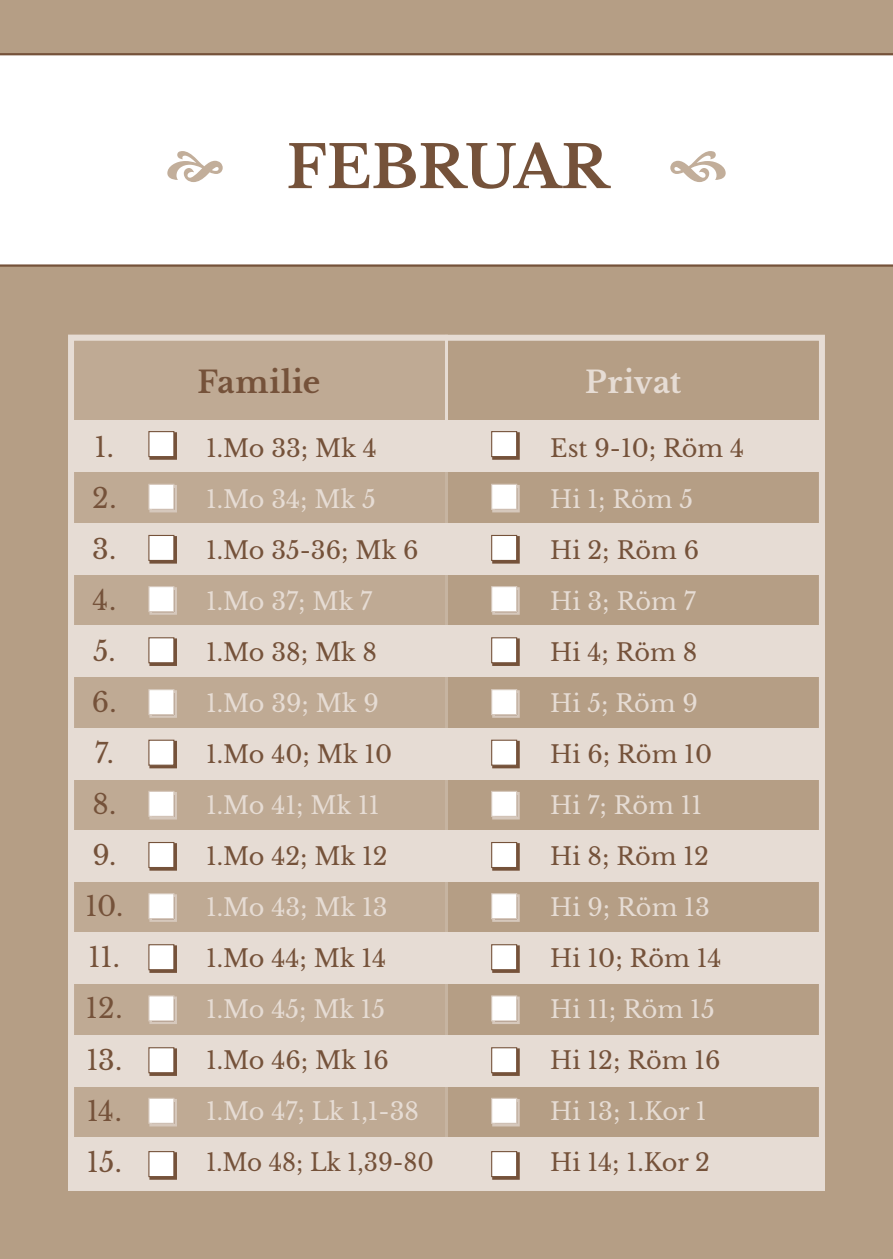
<style>
.page{position:relative;width:893px;height:1259px;background:#b59e85}
.page>*{position:absolute;margin:0;border:0;box-sizing:border-box;transform-origin:0 0}
.t1{font:700 58.5px "Libre Baskerville";color:#75523a}
.t2{font:700 30px "Libre Baskerville";letter-spacing:.02em;color:#75523a}
.t3{font:700 30px "Libre Baskerville";letter-spacing:.01em;color:#e6dcd4}
.t4{font:27px/51px "Libre Baskerville";letter-spacing:-.005em;color:#75523a;text-align:center}
.t5{font:24px "Libre Baskerville";color:#75523a}
.t6{font:24px "Libre Baskerville";color:#e6dcd4}
.t7{font:24px "Libre Baskerville";color:#75523a;scale:.96 1}
</style>
<div class="page">
<div style="left:0;top:53px;width:893px;height:214px;background:#fff"></div>
<div style="left:68px;top:335px;width:377px;height:856px;background:#bfaa94"></div>
<div style="left:68px;top:420px;width:757px;height:52px;background:#e6dcd4"></div>
<div style="left:68px;top:625px;width:757px;height:51px;background:#e6dcd4"></div>
<div style="left:68px;top:523px;width:757px;height:51px;background:#e6dcd4"></div>
<div style="left:68px;top:728px;width:757px;height:51px;background:#e6dcd4"></div>
<div style="left:68px;top:830px;width:757px;height:51px;background:#e6dcd4"></div>
<div style="left:68px;top:932px;width:757px;height:51px;background:#e6dcd4"></div>
<div style="left:68px;top:1035px;width:757px;height:51px;background:#e6dcd4"></div>
<div style="left:68px;top:1137px;width:757px;height:51px;background:#e6dcd4"></div>
<svg style="left:149px;top:432px;width:28px;height:28px"></svg>
<div style="left:148px;top:431px;width:26px;height:26px;background:#fff;border:1px solid #75523a"></div>
<svg style="left:149px;top:690px;width:28px;height:28px"></svg>
<div style="left:148px;top:689px;width:26px;height:26px;background:#fff;border:1px solid #d6c8bc"></div>
<div style="left:149px;top:1048px;width:28px;height:28px;background:#75523a"></div>
<div style="left:148px;top:1047px;width:26px;height:26px;background:#fff;border:1px solid #75523a"></div>
<svg style="left:149px;top:485px;width:28px;height:27px"></svg>
<div style="left:148px;top:484px;width:26px;height:26px;background:#fff;border:1px solid #d6c8bc"></div>
<div style="left:149px;top:741px;width:28px;height:27px;background:#75523a"></div>
<div style="left:148px;top:739px;width:26px;height:26px;background:#fff;border:1px solid #75523a"></div>
<svg style="left:149px;top:1099px;width:28px;height:27px"></svg>
<div style="left:148px;top:1097px;width:26px;height:27px;background:#fff;border:1px solid #d6c8bc"></div>
<div style="left:149px;top:536px;width:28px;height:27px;background:#75523a"></div>
<div style="left:148px;top:535px;width:26px;height:26px;background:#fff;border:1px solid #75523a"></div>
<svg style="left:149px;top:792px;width:28px;height:27px"></svg>
<div style="left:148px;top:791px;width:26px;height:26px;background:#fff;border:1px solid #d6c8bc"></div>
<div style="left:149px;top:1152px;width:28px;height:27px;background:#75523a"></div>
<div style="left:148px;top:1151px;width:26px;height:26px;background:#fff;border:1px solid #75523a"></div>
<svg style="left:149px;top:587px;width:28px;height:28px"></svg>
<div style="left:148px;top:586px;width:26px;height:26px;background:#fff;border:1px solid #d6c8bc"></div>
<svg style="left:149px;top:945px;width:28px;height:28px"></svg>
<div style="left:148px;top:944px;width:26px;height:26px;background:#fff;border:1px solid #75523a"></div>
<div style="left:149px;top:843px;width:28px;height:27px;background:#75523a"></div>
<div style="left:148px;top:842px;width:26px;height:26px;background:#fff;border:1px solid #75523a"></div>
<div style="left:149px;top:638px;width:28px;height:28px;background:#75523a"></div>
<div style="left:148px;top:637px;width:26px;height:26px;background:#fff;border:1px solid #75523a"></div>
<svg style="left:149px;top:996px;width:28px;height:28px"></svg>
<div style="left:148px;top:995px;width:26px;height:26px;background:#fff;border:1px solid #d6c8bc"></div>
<svg style="left:149px;top:894px;width:28px;height:28px"></svg>
<div style="left:148px;top:893px;width:26px;height:26px;background:#fff;border:1px solid #d6c8bc"></div>
<svg style="left:492px;top:432px;width:28px;height:28px"></svg>
<div style="left:491px;top:431px;width:26px;height:26px;background:#fff;border:1px solid #75523a"></div>
<svg style="left:492px;top:690px;width:28px;height:28px"></svg>
<div style="left:491px;top:689px;width:26px;height:26px;background:#fff;border:1px solid #d6c8bc"></div>
<svg style="left:492px;top:1048px;width:28px;height:28px"></svg>
<div style="left:491px;top:1047px;width:26px;height:26px;background:#fff;border:1px solid #75523a"></div>
<svg style="left:492px;top:485px;width:28px;height:27px"></svg>
<div style="left:491px;top:484px;width:26px;height:26px;background:#fff;border:1px solid #d6c8bc"></div>
<svg style="left:492px;top:741px;width:28px;height:27px"></svg>
<div style="left:491px;top:739px;width:26px;height:26px;background:#fff;border:1px solid #75523a"></div>
<svg style="left:492px;top:1099px;width:28px;height:27px"></svg>
<div style="left:491px;top:1097px;width:26px;height:27px;background:#fff;border:1px solid #d6c8bc"></div>
<svg style="left:492px;top:536px;width:28px;height:27px"></svg>
<div style="left:491px;top:535px;width:26px;height:26px;background:#fff;border:1px solid #75523a"></div>
<svg style="left:492px;top:792px;width:28px;height:27px"></svg>
<div style="left:491px;top:791px;width:26px;height:26px;background:#fff;border:1px solid #d6c8bc"></div>
<svg style="left:492px;top:1152px;width:28px;height:27px"></svg>
<div style="left:491px;top:1151px;width:26px;height:26px;background:#fff;border:1px solid #75523a"></div>
<svg style="left:492px;top:587px;width:28px;height:28px"></svg>
<div style="left:491px;top:586px;width:26px;height:26px;background:#fff;border:1px solid #d6c8bc"></div>
<svg style="left:492px;top:945px;width:28px;height:28px"></svg>
<div style="left:491px;top:944px;width:26px;height:26px;background:#fff;border:1px solid #75523a"></div>
<svg style="left:492px;top:843px;width:28px;height:27px"></svg>
<div style="left:491px;top:842px;width:26px;height:26px;background:#fff;border:1px solid #75523a"></div>
<svg style="left:492px;top:638px;width:28px;height:28px"></svg>
<div style="left:491px;top:637px;width:26px;height:26px;background:#fff;border:1px solid #75523a"></div>
<svg style="left:492px;top:996px;width:28px;height:28px"></svg>
<div style="left:491px;top:995px;width:26px;height:26px;background:#fff;border:1px solid #d6c8bc"></div>
<svg style="left:492px;top:894px;width:28px;height:28px"></svg>
<div style="left:491px;top:893px;width:26px;height:26px;background:#fff;border:1px solid #d6c8bc"></div>
<div style="left:68px;top:335px;width:757px;height:856px;border:6px solid #e6dcd4"></div>
<hr style="left:445px;top:335px;width:3px;height:86px;background:#e6dcd4">
<hr style="left:445px;top:421px;width:3px;height:770px;background:#e6dcd4">
<div style="left:167px;top:151px;width:56px;height:31px;background:#fff"></div>
<div style="left:670px;top:151px;width:56px;height:31px;background:#fff"></div>
<p class="t4" style="left:85px;top:422px;width:39px">1.<br>2.<br>3.<br>4.<br>5.<br>6.<br>7.<br>8.<br>9.<br>10.<br>11.<br>12.<br>13.<br>14.<br>15.</p>
<h1 class="t1" style="left:286px;top:131px;width:324px">FEBRUAR</h1>
<p class="t2" style="left:198px;top:364px;width:124px">Familie</p>
<p class="t3" style="left:585px;top:364px;width:98px">Privat</p>
<p class="t5" style="left:206px;top:433px;width:172px">1.Mo 33; Mk 4</p>
<p class="t6" style="left:206px;top:484px;width:171px">1.Mo 34; Mk 5</p>
<p class="t5" style="left:206px;top:535px;width:214px">1.Mo 35-36; Mk 6</p>
<p class="t6" style="left:206px;top:586px;width:167px">1.Mo 37; Mk 7</p>
<p class="t5" style="left:206px;top:637px;width:172px">1.Mo 38; Mk 8</p>
<p class="t6" style="left:206px;top:688px;width:174px">1.Mo 39; Mk 9</p>
<p class="t5" style="left:206px;top:739px;width:188px">1.Mo 40; Mk 10</p>
<p class="t6" style="left:206px;top:790px;width:175px">1.Mo 41; Mk 11</p>
<p class="t5" style="left:206px;top:841px;width:183px">1.Mo 42; Mk 12</p>
<p class="t6" style="left:206px;top:892px;width:183px">1.Mo 43; Mk 13</p>
<p class="t5" style="left:206px;top:943px;width:181px">1.Mo 44; Mk 14</p>
<p class="t6" style="left:206px;top:994px;width:181px">1.Mo 45; Mk 15</p>
<p class="t5" style="left:206px;top:1045px;width:184px">1.Mo 46; Mk 16</p>
<p class="t6" style="left:206px;top:1096px;width:214px">1.Mo 47; Lk 1,1-38</p>
<p class="t7" style="left:206px;top:1147px;width:239px">1.Mo 48; Lk 1,39-80</p>
<p class="t5" style="left:550px;top:433px;width:196px">Est 9-10; Röm 4</p>
<p class="t6" style="left:550px;top:484px;width:144px">Hi 1; Röm 5</p>
<p class="t5" style="left:550px;top:535px;width:150px">Hi 2; Röm 6</p>
<p class="t6" style="left:550px;top:586px;width:147px">Hi 3; Röm 7</p>
<p class="t5" style="left:550px;top:637px;width:149px">Hi 4; Röm 8</p>
<p class="t6" style="left:550px;top:688px;width:149px">Hi 5; Röm 9</p>
<p class="t5" style="left:550px;top:739px;width:163px">Hi 6; Röm 10</p>
<p class="t6" style="left:550px;top:790px;width:154px">Hi 7; Röm 11</p>
<p class="t5" style="left:550px;top:841px;width:160px">Hi 8; Röm 12</p>
<p class="t6" style="left:550px;top:892px;width:161px">Hi 9; Röm 13</p>
<p class="t5" style="left:550px;top:943px;width:173px">Hi 10; Röm 14</p>
<p class="t6" style="left:550px;top:994px;width:166px">Hi 11; Röm 15</p>
<p class="t5" style="left:550px;top:1045px;width:172px">Hi 12; Röm 16</p>
<p class="t6" style="left:550px;top:1096px;width:158px">Hi 13; 1.Kor 1</p>
<p class="t5" style="left:550px;top:1147px;width:161px">Hi 14; 1.Kor 2</p>
</div>
